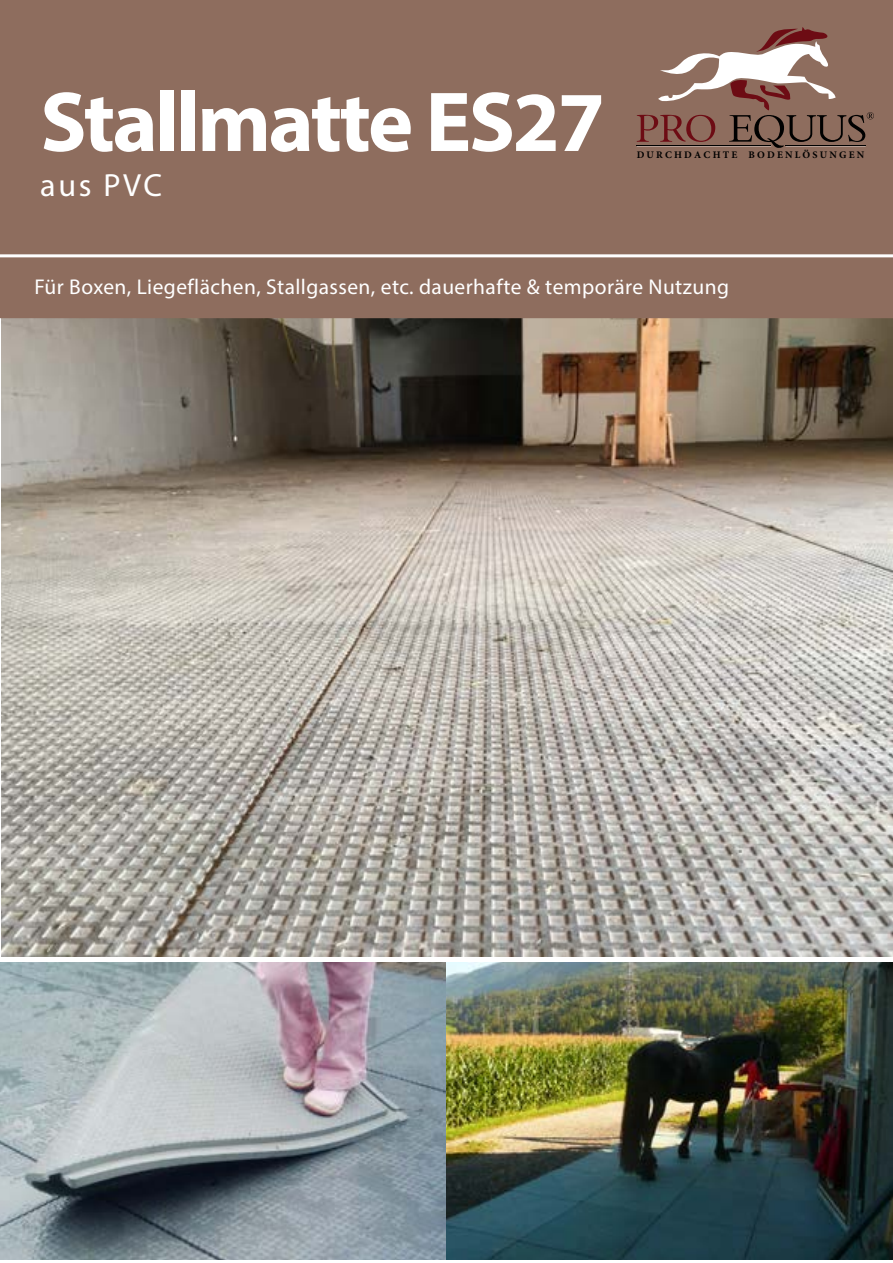
<style>
.page{position:relative;width:893px;height:1263px;background:#fff}
.page>*{position:absolute;margin:0;border:0;box-sizing:border-box;transform-origin:0 0}
.t1{font:700 85.8px "Myriad Pro";letter-spacing:-.03em;color:#fff}
.t2{font:32.25px "Myriad Pro";letter-spacing:.08em;color:#fff}
.t3{font:21.45px "Myriad Pro";letter-spacing:.02em;color:#fff}
.t4{font:700 10.05px "Minion Pro";color:#000}
</style>
<div class="page">
<img style="left:1px;top:318px;width:892px;height:639px">
<img style="left:0;top:962px;width:893px;height:298px">
<div style="left:1px;top:258px;width:891px;height:59px;background:#8e6d5e"></div>
<div style="left:0;top:257px;width:893px;height:61px;border:2px solid #8e6d5e"></div>
<div style="left:0;top:0;width:893px;height:254px;background:#8e6d5e"></div>
<svg style="left:637px;top:27px;width:237px;height:121px;background:#94756a"></svg>
<h1 class="t1" style="left:40px;top:66px;width:566px">Stallmatte ES27</h1>
<h2 class="t2" style="left:40px;top:166px;width:123px">aus PVC</h2>
<p class="t4" style="left:637px;top:148px;width:229px">D U R C H D A C H T E B O D E N L Ö S U N G E N</p>
<p class="t3" style="left:35px;top:274px;width:696px">Für Boxen, Liegeflächen, Stallgassen, etc. dauerhafte &amp; temporäre Nutzung</p>
</div>
